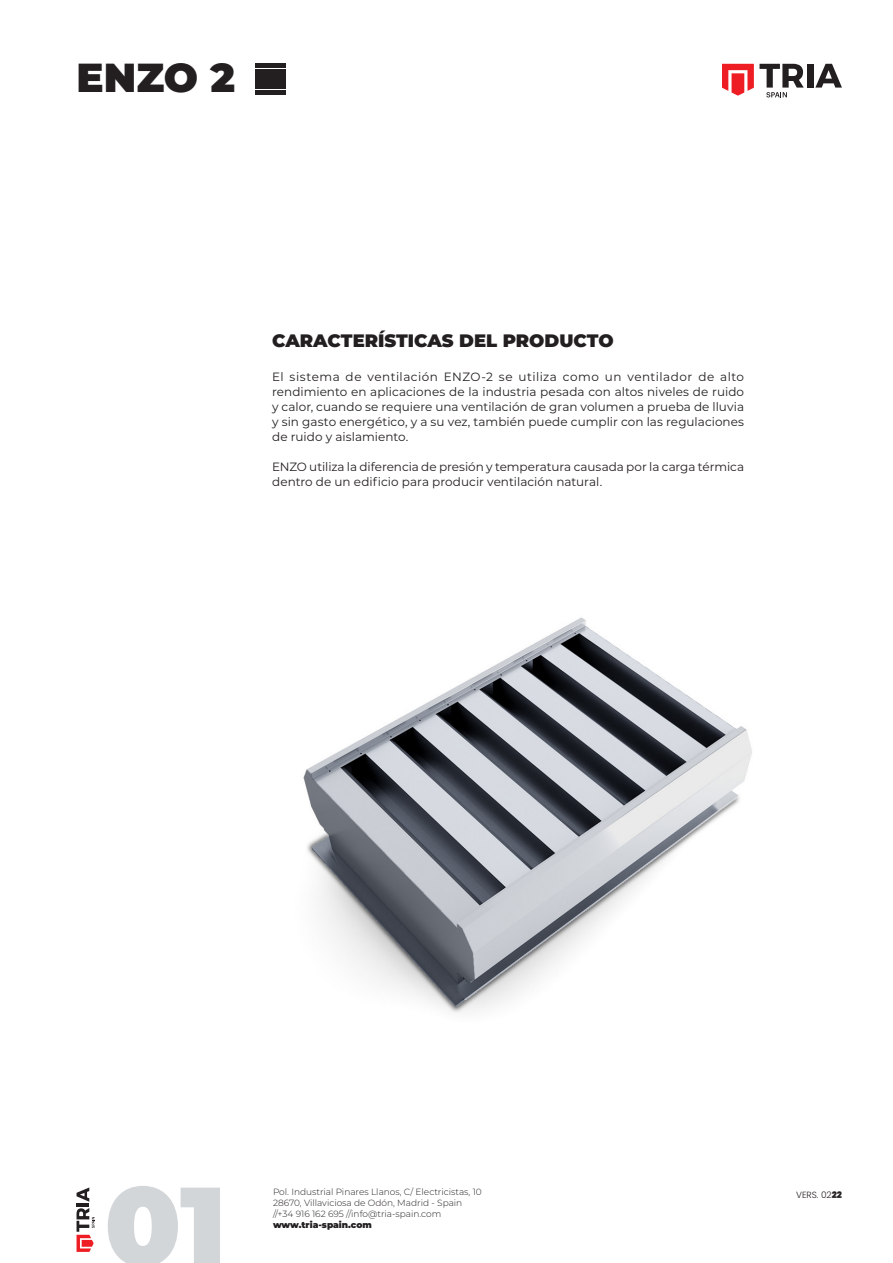
<style>
.page{position:relative;width:893px;height:1263px;background:#fff}
.page>*{position:absolute;margin:0;border:0;box-sizing:border-box;transform-origin:0 0}
.t1{font:900 110.7px "Montserrat";color:#d3d6d9}
.t2{font:900 40.5px "Montserrat";color:#231f20}
.t3{font:900 18px "Montserrat";color:#231f20}
.t4{font:12px/15px "Montserrat";color:#231f20;text-align:justify}
.t5{font:300 9px/10.8px "Montserrat";color:#231f20}
.t6{font:900 9px "Montserrat";color:#231f20}
.t7{font:300 9px "Poppins";color:#231f20}
.s1{font-weight:900}
</style>
<div class="page">
<div style="left:807px;top:64px;width:6px;height:24px;background:#231f20"></div>
<svg style="left:815px;top:64px;width:27px;height:24px"></svg>
<svg style="left:722px;top:64px;width:82px;height:33px"></svg>
<svg style="left:77px;top:1187px;width:18px;height:65px"></svg>
<img style="left:303px;top:617px;width:449px;height:396px">
<hr style="left:255px;top:64px;width:31px;height:4px;background:#231f20">
<hr style="left:255px;top:69px;width:31px;height:4px;background:#231f20">
<hr style="left:255px;top:74px;width:31px;height:4px;background:#231f20">
<div style="left:255px;top:79px;width:31px;height:5px;background:#231f20"></div>
<hr style="left:255px;top:85px;width:31px;height:4px;background:#231f20">
<hr style="left:255px;top:90px;width:31px;height:4px;background:#231f20">
<p class="t2" style="left:77px;top:47px;width:160px">ENZO 2</p>
<p class="t3" style="left:272px;top:327px;width:343px">CARACTERÍSTICAS DEL PRODUCTO</p>
<p class="t4" style="left:272px;top:369px;width:473px">El sistema de ventilación ENZO-2 se utiliza como un ventilador de alto rendimiento en aplicaciones de la industria pesada con altos niveles de ruido y calor, cuando se requiere una ventilación de gran volumen a prueba de lluvia y sin gasto energético, y a su vez, también puede cumplir con las regulaciones de ruido y aislamiento.</p>
<p class="t4" style="left:272px;top:459px;width:473px">ENZO utiliza la diferencia de presión y temperatura causada por la carga térmica dentro de un edificio para producir ventilación natural.</p>
<h1 class="t1" style="left:105px;top:1143px;width:123px">01</h1>
<p class="t5" style="left:273px;top:1186px;width:210px">Pol. Industrial Pinares Llanos, C/ Electricistas, 10<br>28670, Villaviciosa de Odón, Madrid - Spain //+34 916 162 695 //info@tria-spain.com</p>
<p class="t6" style="left:273px;top:1217px;width:100px">www.tria-spain.com</p>
<p class="t7" style="left:796px;top:1189px;width:47px">VERS. 02<span class="s1">22</span></p>
</div>
